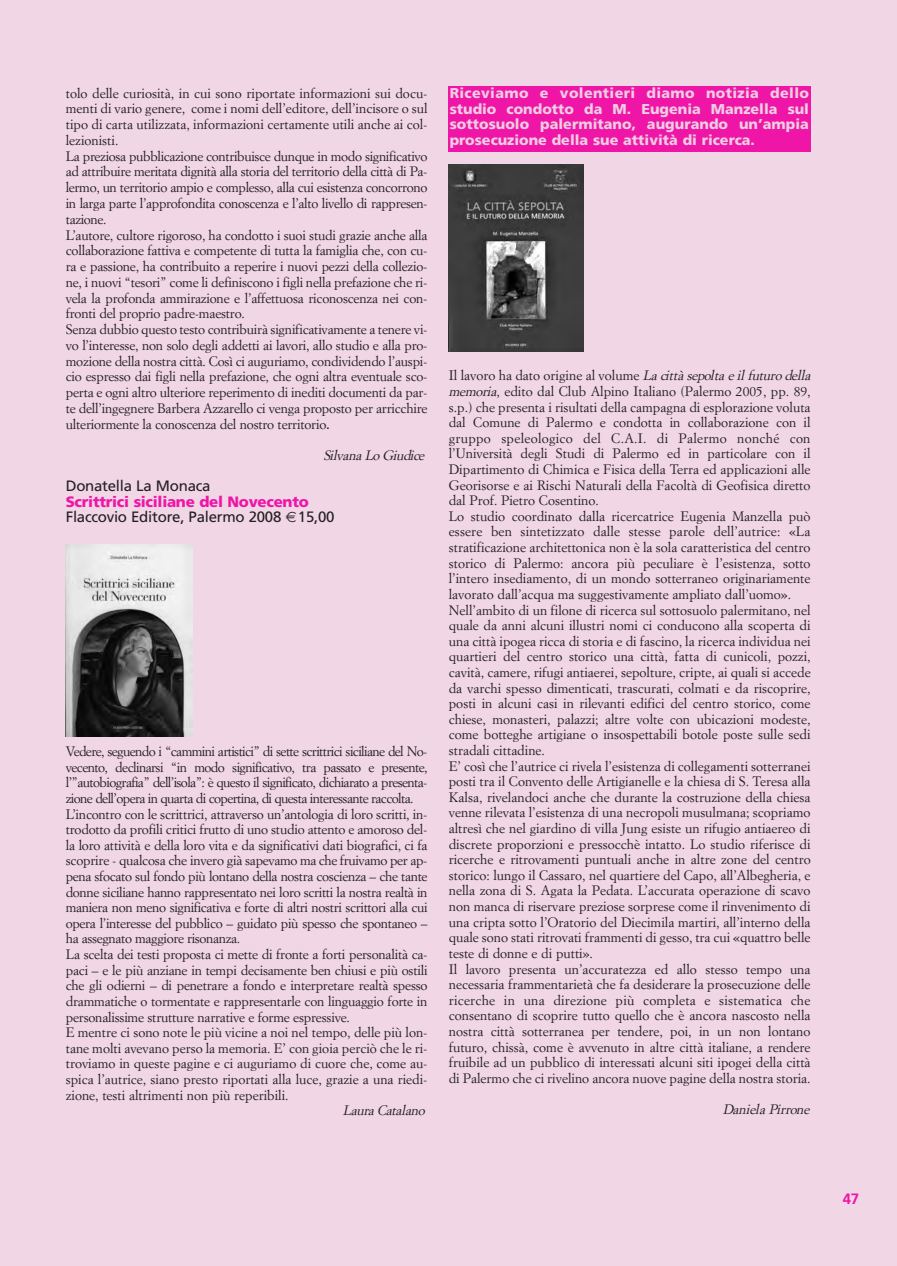
<style>
.page{position:relative;width:897px;height:1266px;background:#fff}
.page>*{position:absolute;margin:0;border:0;box-sizing:border-box;transform-origin:0 0}
.t1{font:15px "Frutiger";letter-spacing:-.015em;color:#231f20}
.t2{font:900 15px "Frutiger";letter-spacing:-.02em;color:#ef16a7}
.t3{font:700 15px "Frutiger";color:#ef16a7}
.t4{font:900 14.25px/15.6px "Frutiger";color:#eecce1;text-align:justify}
.t5{font:13.5px/15.6px "Simoncini Garamond";color:#231f20}
.t6{font:italic 13.5px "Simoncini Garamond";color:#231f20}
.s1{font-family:"Frutiger"}
.s2{font-style:italic}
</style>
<div class="page">
<div style="left:2px;top:0;width:894px;height:1266px;background:#f1d6e6"></div>
<hr style="left:0;top:0;width:2px;height:1266px;background:#f1d6e6">
<img style="left:66px;top:545px;width:126px;height:191px">
<img style="left:448px;top:164px;width:135px;height:188px">
<div style="left:448px;top:86px;width:362px;height:66px;background:#ef16a7"></div>
<p class="t5" style="left:66px;top:86px;width:363px">tolo delle curiosità, in cui sono riportate informazioni sui docu&shy;menti di vario genere, come i nomi dell’editore, dell’incisore o sul tipo di carta utilizzata, informazioni certamente utili anche ai col&shy;lezionisti.<br>La preziosa pubblicazione contribuisce dunque in modo significativo ad attribuire meritata dignità alla storia del territorio della città di Pa&shy;lermo, un territorio ampio e complesso, alla cui esistenza concorrono in larga parte l’approfondita conoscenza e l’alto livello di rappresen&shy;tazione.<br>L’autore, cultore rigoroso, ha condotto i suoi studi grazie anche alla collaborazione fattiva e competente di tutta la famiglia che, con cu&shy;ra e passione, ha contribuito a reperire i nuovi pezzi della collezio&shy;ne, i nuovi “tesori” come li definiscono i figli nella prefazione che ri&shy;vela la profonda ammirazione e l’affettuosa riconoscenza nei con&shy;fronti del proprio padre-maestro.<br>Senza dubbio questo testo contribuirà significativamente a tenere vi&shy;vo l’interesse, non solo degli addetti ai lavori, allo studio e alla pro&shy;mozione della nostra città. Così ci auguriamo, condividendo l’auspi&shy;cio espresso dai figli nella prefazione, che ogni altra eventuale sco&shy;perta e ogni altro ulteriore reperimento di inediti documenti da par&shy;te dell’ingegnere Barbera Azzarello ci venga proposto per arricchire ulteriormente la conoscenza del nostro territorio<span class="s1">.</span></p>
<p class="t6" style="left:323px;top:449px;width:105px">Silvana LoGiudice</p>
<p class="t1" style="left:66px;top:480px;width:146px">Donatella La Monaca</p>
<p class="t2" style="left:66px;top:495px;width:244px">Scrittrici siciliane del Novecento</p>
<p class="t1" style="left:66px;top:511px;width:270px">Flaccovio Editore, Palermo 2008 15,00</p>
<p class="t5" style="left:66px;top:745px;width:363px">Vedere, seguendo i “cammini artistici” di sette scrittrici siciliane del No&shy;vecento, declinarsi “in modo significativo, tra passato e presente, l’”autobiografia” dell’isola”: è questo il significato, dichiarato a presenta&shy;zione dell’opera in quarta di copertina, di questa interessante raccolta.<br>L’incontro con le scrittrici, attraverso un’antologia di loro scritti, in&shy;trodotto da profili critici frutto di uno studio attento e amoroso del&shy;la loro attività e della loro vita e da significativi dati biografici, ci fa scoprire - qualcosa che invero già sapevamo ma che fruivamo per ap&shy;pena sfocato sul fondo più lontano della nostra coscienza – che tante donne siciliane hanno rappresentato nei loro scritti la nostra realtà in maniera non meno significativa e forte di altri nostri scrittori alla cui opera l’interesse del pubblico – guidato più spesso che spontaneo – ha assegnato maggiore risonanza.<br>La scelta dei testi proposta ci mette di fronte a forti personalità ca&shy;paci – e le più anziane in tempi decisamente ben chiusi e più ostili che gli odierni – di penetrare a fondo e interpretare realtà spesso drammatiche o tormentate e rappresentarle con linguaggio forte in personalissime strutture narrative e forme espressive.<br>E mentre ci sono note le più vicine a noi nel tempo, delle più lon&shy;tane molti avevano perso la memoria. E’ con gioia perciò che le ri&shy;troviamo in queste pagine e ci auguriamo di cuore che, come au&shy;spica l’autrice, siano presto riportati alla luce, grazie a una riedi&shy;zione, testi altrimenti non più reperibili.</p>
<p class="t6" style="left:343px;top:1104px;width:86px">Laura Catalano</p>
<p class="t4" style="left:449px;top:86px;width:361px">Riceviamo e volentieri diamo notizia dello studio condotto da M. Eugenia Manzella sul sottosuolo palermitano, augurando un’ampia prosecuzione della sue attività di ricerca.</p>
<p class="t5" style="left:448px;top:369px;width:366px">Il lavoro ha dato origine al volume <span class="s2">La città sepolta e ilfuturo della memoria</span>, edito dal Club Alpino Italiano (Palermo 2005, pp. 89, s.p.) che presenta i risultati della campagna di esplorazione voluta dal Comune di Palermo e condotta in collaborazione con il gruppo speleologico del C.A.I. di Palermo nonché con l’Università degli Studi di Palermo ed in particolare con il Dipartimento di Chimica e Fisica della Terra ed applicazioni alle Georisorse e ai Rischi Naturali della Facoltà di Geofisica diretto dal Prof. Pietro Cosentino.<br>Lo studio coordinato dalla ricercatrice Eugenia Manzella può essere ben sintetizzato dalle stesse parole dell’autrice: «La stratificazione architettonica non è la sola caratteristica del centro storico di Palermo: ancora più peculiare è l’esistenza, sotto l’intero insediamento, di un mondo sotterraneo originariamente lavorato dall’acqua ma suggestivamente ampliato dall’uomo».<br>Nell’ambito di un filone di ricerca sul sottosuolo palermitano, nel quale da anni alcuni illustri nomi ci conducono alla scoperta di una città ipogea ricca di storia e di fascino, la ricerca individua nei quartieri del centro storico una città, fatta di cunicoli, pozzi, cavità, camere, rifugi antiaerei, sepolture, cripte, ai quali si accede da varchi spesso dimenticati, trascurati, colmati e da riscoprire, posti in alcuni casi in rilevanti edifici del centro storico, come chiese, monasteri, palazzi; altre volte con ubicazioni modeste, come botteghe artigiane o insospettabili botole poste sulle sedi stradali cittadine.<br>E’ così che l’autrice ci rivela l’esistenza di collegamenti sotterranei posti tra il Convento delle Artigianelle e la chiesa di S. Teresa alla Kalsa, rivelandoci anche che durante la costruzione della chiesa venne rilevata l’esistenza di una necropoli musulmana; scopriamo altresì che nel giardino di villa Jung esiste un rifugio antiaereo di discrete proporzioni e pressocchè intatto. Lo studio riferisce di ricerche e ritrovamenti puntuali anche in altre zone del centro storico: lungo il Cassaro, nel quartiere del Capo, all’Albegheria, e nella zona di S. Agata la Pedata. L’accurata operazione di scavo non manca di riservare preziose sorprese come il rinvenimento di una cripta sotto l’Oratorio del Diecimila martiri, all’interno della quale sono stati ritrovati frammenti di gesso, tra cui «quattro belle teste di donne e di putti».<br>Il lavoro presenta un’accuratezza ed allo stesso tempo una necessaria frammentarietà che fa desiderare la prosecuzione delle ricerche in una direzione più completa e sistematica che consentano di scoprire tutto quello che è ancora nascosto nella nostra città sotterranea per tendere, poi, in un non lontano futuro, chissà, come è avvenuto in altre città italiane, a rendere fruibile ad un pubblico di interessati alcuni siti ipogei della città di Palermo che ci rivelino ancora nuove pagine della nostra storia.</p>
<p class="t6" style="left:722px;top:1104px;width:91px">Daniela Pirrone</p>
<p class="t3" style="left:842px;top:1193px;width:18px">47</p>
</div>
